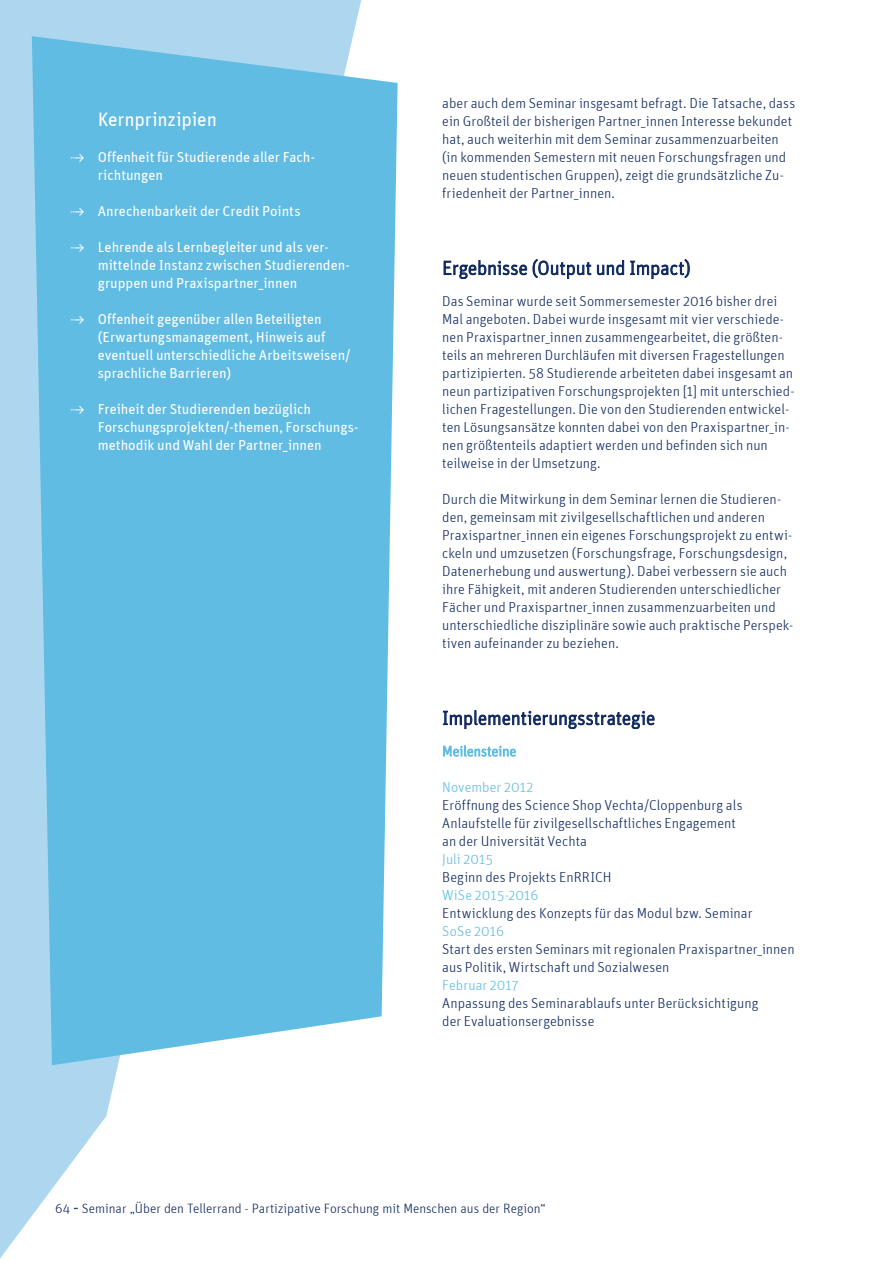
<style>
.page{position:relative;width:893px;height:1263px;background:#fff}
.page>*{position:absolute;margin:0;border:0;box-sizing:border-box;transform-origin:0 0}
.t1{font:300 19.5px "Unit";color:#0f285f}
.t2{font:19.5px "Unit";letter-spacing:-.01em;color:#fff}
.t3{font:300 14.4px/18px "Unit";letter-spacing:.005em;color:#0f285f}
.t4{font:14.4px/18px "Unit";letter-spacing:-.005em;color:#fff}
.t5{font:300 14.4px "Unit";letter-spacing:.005em;color:#61bce3}
.t6{font:300 13.5px "Unit";color:#0f285f}
</style>
<div class="page">
<svg style="left:0;top:0;width:361px;height:1258px;fill:#add7ef"></svg>
<svg style="left:32px;top:36px;width:366px;height:1029px;fill:#61bce3"></svg>
<svg style="left:444px;top:260px;width:83px;height:19px"></svg>
<svg style="left:533px;top:259px;width:58px;height:20px"></svg>
<svg style="left:597px;top:260px;width:27px;height:15px"></svg>
<svg style="left:630px;top:259px;width:60px;height:20px"></svg>
<svg style="left:443px;top:710px;width:212px;height:19px"></svg>
<svg style="left:443px;top:745px;width:73px;height:11px"></svg>
<svg style="left:71px;top:154px;width:13px;height:8px"></svg>
<svg style="left:71px;top:208px;width:13px;height:8px"></svg>
<svg style="left:71px;top:244px;width:13px;height:8px"></svg>
<svg style="left:71px;top:316px;width:13px;height:8px"></svg>
<svg style="left:71px;top:406px;width:13px;height:8px"></svg>
<h1 class="t2" style="left:98px;top:112px;width:121px">Kernprinzipien</h1>
<p class="t4" style="left:98px;top:149px;width:219px">Offenheit für Studierende aller Fach&shy;richtungen</p>
<p class="t4" style="left:98px;top:203px;width:204px">Anrechenbarkeit der Credit Points</p>
<p class="t4" style="left:98px;top:239px;width:254px">Lehrende als Lernbegleiter und als ver&shy;mittelnde Instanz zwischen Studierenden&shy;gruppen und Praxispartner_innen</p>
<p class="t4" style="left:98px;top:311px;width:254px">Offenheit gegenüber allen Beteiligten (Erwartungsmanagement, Hinweis auf eventuell unterschiedliche Arbeitsweisen/ sprachliche Barrieren)</p>
<p class="t4" style="left:98px;top:401px;width:262px">Freiheit der Studierenden bezüglich<br>Forschungsprojekten/-themen, Forschungs&shy;methodik und Wahl der Partner_innen</p>
<p class="t3" style="left:442px;top:95px;width:354px">aber auch dem Seminar insgesamt befragt. Die Tatsache, dass ein Großteil der bisherigen Partner_innen Interesse bekundet hat, auch weiterhin mit dem Seminar zusammenzuarbeiten (in kommenden Semestern mit neuen Forschungsfragen und neuen studentischen Gruppen), zeigt die grundsätzliche Zu&shy;friedenheit der Partner_innen.</p>
<h1 class="t1" style="left:442px;top:261px;width:250px">Ergebnisse (Output und Impact)</h1>
<p class="t3" style="left:442px;top:293px;width:354px">Das Seminar wurde seit Sommersemester 2016 bisher drei Mal angeboten. Dabei wurde insgesamt mit vier verschiede&shy;nen Praxispartner_innen zusammengearbeitet, die größten&shy;teils an mehreren Durchläufen mit diversen Fragestellungen partizipierten. 58 Studierende arbeiteten dabei insgesamt an neun partizipativen Forschungsprojekten [1] mit unterschied&shy;lichen Fragestellungen. Die von den Studierenden entwickel&shy;ten Lösungsansätze konnten dabei von den Praxispartner_in&shy;nen größtenteils adaptiert werden und befinden sich nun teilweise in der Umsetzung.</p>
<p class="t3" style="left:442px;top:491px;width:353px">Durch die Mitwirkung in dem Seminar lernen die Studieren&shy;den, gemeinsam mit zivilgesellschaftlichen und anderen Praxispartner_innen ein eigenes Forschungsprojekt zu entwi&shy;ckeln und umzusetzen (Forschungsfrage, Forschungsdesign, Datenerhebung und auswertung). Dabei verbessern sie auch ihre Fähigkeit, mit anderen Studierenden unterschiedlicher Fächer und Praxispartner_innen zusammenzuarbeiten und unterschiedliche disziplinäre sowie auch praktische Perspek&shy;tiven aufeinander zu beziehen.</p>
<h1 class="t1" style="left:442px;top:711px;width:215px">Implementierungsstrategie</h1>
<p class="t5" style="left:442px;top:782px;width:93px">November 2012</p>
<p class="t3" style="left:442px;top:797px;width:302px">Eröffnung des Science Shop Vechta/Cloppenburg als<br>Anlaufstelle für zivilgesellschaftliches Engagement an der Universität Vechta</p>
<p class="t5" style="left:442px;top:854px;width:52px">Juli 2015</p>
<p class="t3" style="left:442px;top:869px;width:171px">Beginn des Projekts EnRRICH</p>
<p class="t5" style="left:442px;top:890px;width:98px">WiSe 2015-2016</p>
<p class="t3" style="left:442px;top:905px;width:312px">Entwicklung des Konzepts für das Modul bzw. Seminar</p>
<p class="t5" style="left:442px;top:926px;width:63px">SoSe 2016</p>
<p class="t3" style="left:442px;top:941px;width:354px">Start des ersten Seminars mit regionalen Praxispartner_innen aus Politik, Wirtschaft und Sozialwesen</p>
<p class="t5" style="left:442px;top:980px;width:78px">Februar 2017</p>
<p class="t3" style="left:442px;top:995px;width:318px">Anpassung des Seminarablaufs unter Berücksichtigung der Evaluationsergebnisse</p>
<p class="t6" style="left:55px;top:1203px;width:492px">64 ∙∙∙ Seminar „Über den Tellerrand - Partizipative Forschung mit Menschen aus der Region“</p>
</div>
